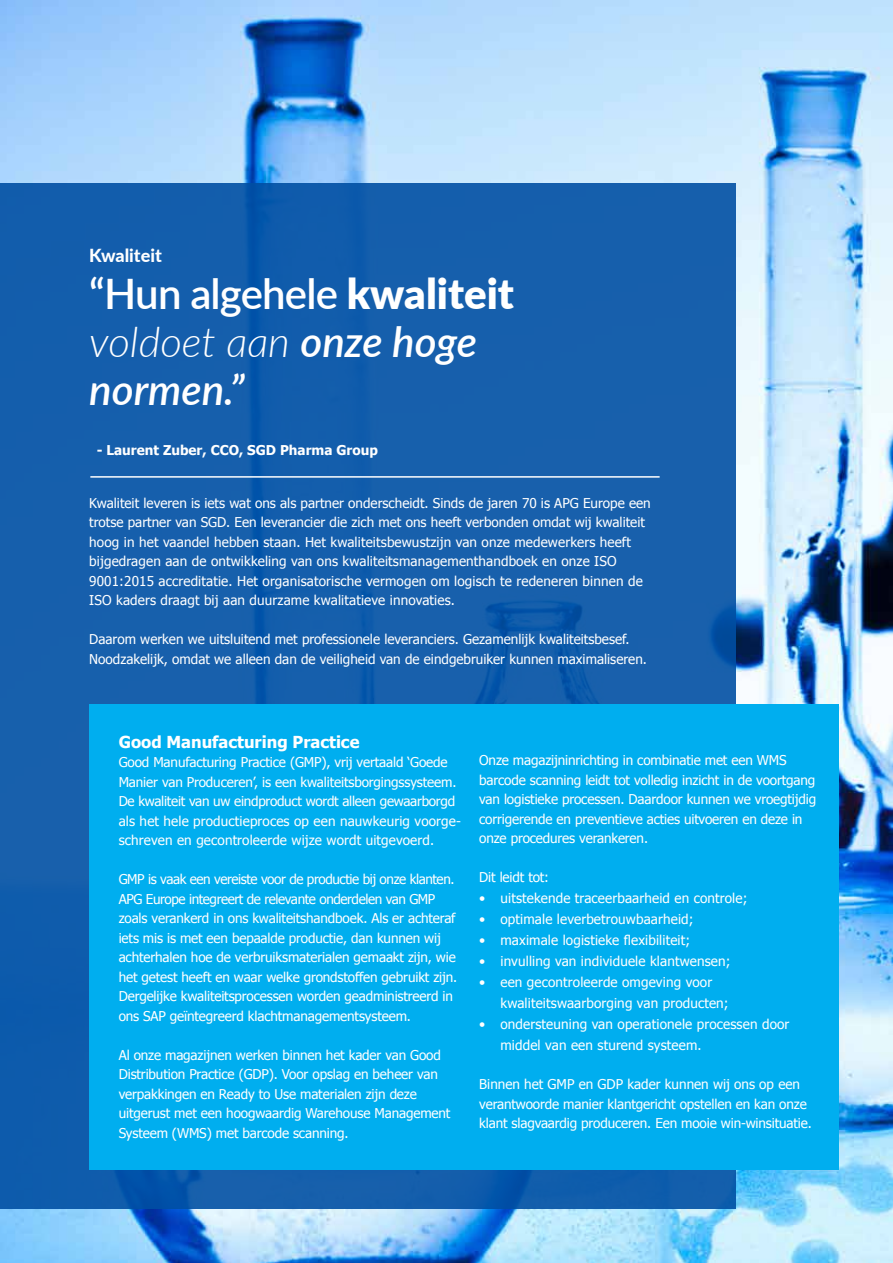
<style>
.page{position:relative;width:893px;height:1263px;background:#fff}
.page>*{position:absolute;margin:0;border:0;box-sizing:border-box;transform-origin:0 0}
.t1{font:italic 600 42px/48px "Lato";color:#fff}
.t2{font:800 18px "Lato";color:#fff}
.t3{font:700 16.5px "Tahoma";color:#fff}
.t4{font:13.5px/19.5px "Tahoma";letter-spacing:-.01em;color:#fff}
.t5{font:13.5px/19.5px "Tahoma";letter-spacing:.01em;color:#fff}
.t6{font:700 13.5px "Tahoma";color:#fff}
.s1{font-style:normal}
.s2{font-weight:900;font-style:normal}
.s3{font-weight:300}
</style>
<div class="page">
<img style="left:0;top:0;width:893px;height:1263px">
<div style="left:0;top:184px;width:736px;height:1025px;background:#165fac"></div>
<hr style="left:90px;top:476px;width:570px;height:2px;background:#fff">
<div style="left:89px;top:704px;width:750px;height:465px;background:#00aeef"></div>
<h2 class="t2" style="left:89px;top:242px;width:74px">Kwaliteit</h2>
<h1 class="t1" style="left:89px;top:268px;width:426px"><span class="s1">“Hun algehele</span> <span class="s2">kwaliteit </span><span class="s3">voldoet aan</span> onze hoge normen.”</h1>
<p class="t6" style="left:97px;top:440px;width:283px">- Laurent Zuber, CCO, SGD Pharma Group</p>
<p class="t5" style="left:89px;top:493px;width:563px">Kwaliteit leveren is iets wat ons als partner onderscheidt. Sinds de jaren 70 is APG Europe een trotse partner van SGD. Een leverancier die zich met ons heeft verbonden omdat wij kwaliteit hoog in het vaandel hebben staan. Het kwaliteitsbewustzijn van onze medewerkers heeft bijgedragen aan de ontwikkeling van ons kwaliteitsmanagementhandboek en onze ISO 9001:2015 accreditatie. Het organisatorische vermogen om logisch te redeneren binnen de ISO kaders draagt bij aan duurzame kwalitatieve innovaties.</p>
<p class="t4" style="left:89px;top:629px;width:559px">Daarom werken we uitsluitend met professionele leveranciers. Gezamenlijk kwaliteitsbesef.<br>Noodzakelijk, omdat we alleen dan de veiligheid van de eindgebruiker kunnen maximaliseren.</p>
<p class="t3" style="left:119px;top:730px;width:242px">Good Manufacturing Practice</p>
<p class="t4" style="left:119px;top:752px;width:344px">Good Manufacturing Practice (GMP), vrij vertaald ‘Goede Manier van Produceren’, is een kwaliteitsborgingssysteem.<br>De kwaliteit van uw eindproduct wordt alleen gewaarborgd als het hele productieproces op een nauwkeurig voorge&shy;schreven en gecontroleerde wijze wordt uitgevoerd.</p>
<p class="t4" style="left:119px;top:869px;width:340px">GMP is vaak een vereiste voor de productie bij onze klanten.<br>APG Europe integreert de relevante onderdelen van GMP zoals verankerd in ons kwaliteitshandboek. Als er achteraf iets mis is met een bepaalde productie, dan kunnen wij achterhalen hoe de verbruiksmaterialen gemaakt zijn, wie het getest heeft en waar welke grondstoffen gebruikt zijn.<br>Dergelijke kwaliteitsprocessen worden geadministreerd in ons SAP geïntegreerd klachtmanagementsysteem.</p>
<p class="t4" style="left:119px;top:1045px;width:333px">Al onze magazijnen werken binnen het kader van Good Distribution Practice (GDP). Voor opslag en beheer van verpakkingen en Ready to Use materialen zijn deze uitgerust met een hoogwaardig Warehouse Management Systeem (WMS) met barcode scanning.</p>
<p class="t4" style="left:479px;top:750px;width:339px">Onze magazijninrichting in combinatie met een WMS barcode scanning leidt tot volledig inzicht in de voortgang van logistieke processen. Daardoor kunnen we vroegtijdig corrigerende en preventieve acties uitvoeren en deze in onze procedures verankeren.</p>
<p class="t4" style="left:479px;top:867px;width:71px">Dit leidt tot:</p>
<p class="t5" style="left:479px;top:888px;width:270px">• uitstekende traceerbaarheid en controle;</p>
<p class="t5" style="left:479px;top:909px;width:216px">• optimale leverbetrouwbaarheid;</p>
<p class="t5" style="left:479px;top:930px;width:213px">• maximale logistieke flexibiliteit;</p>
<p class="t5" style="left:479px;top:951px;width:253px">• invulling van individuele klantwensen;</p>
<p class="t5" style="left:500px;top:971px;width:230px;line-height:21px;text-indent:-21px">• een gecontroleerde omgeving voor kwaliteitswaarborging van producten;</p>
<p class="t5" style="left:500px;top:1013px;width:290px;line-height:21px;text-indent:-21px">• ondersteuning van operationele processen door middel van een sturend systeem.</p>
<p class="t4" style="left:479px;top:1074px;width:334px">Binnen het GMP en GDP kader kunnen wij ons op een verantwoorde manier klantgericht opstellen en kan onze klant slagvaardig produceren. Een mooie win-winsituatie.</p>
</div>
